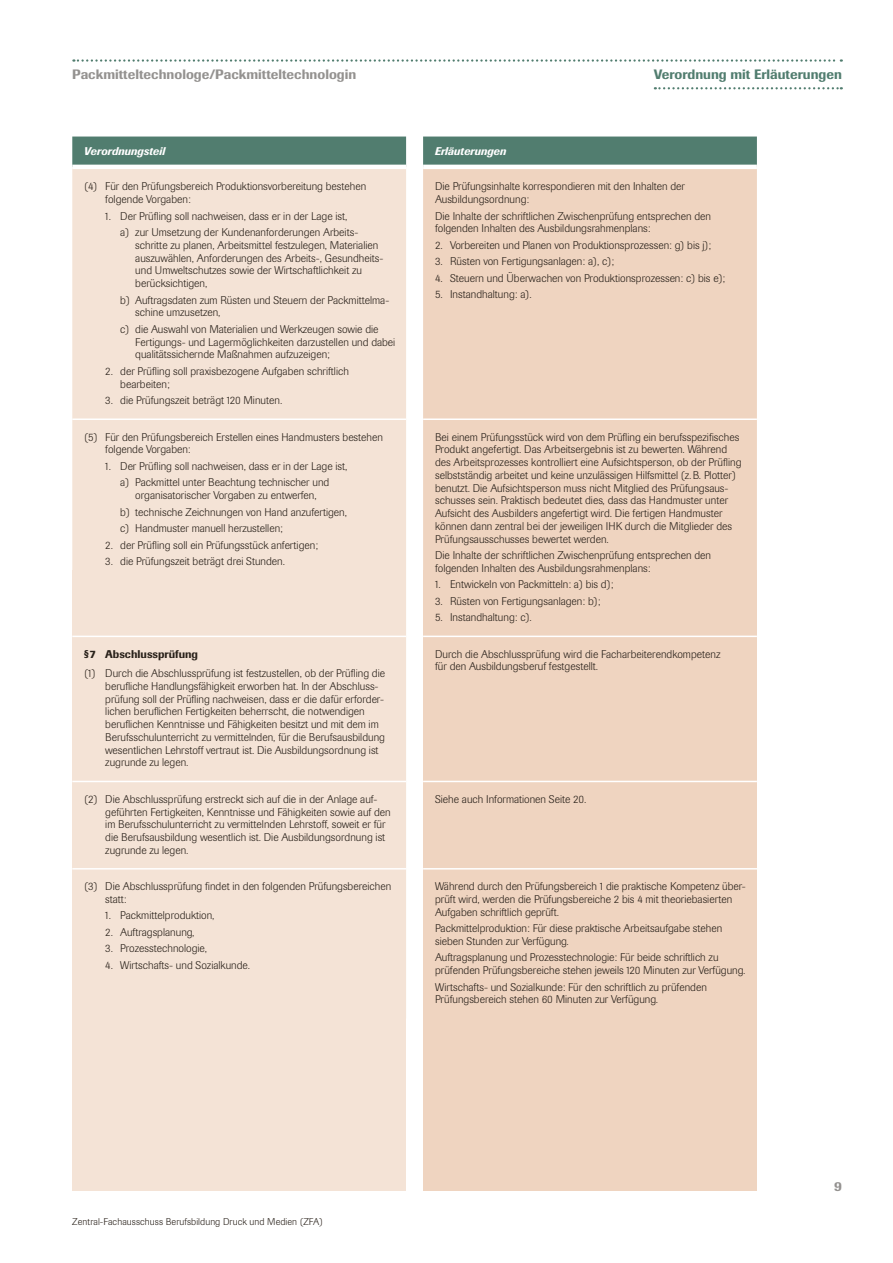
<style>
.page{position:relative;width:893px;height:1263px;background:#fff}
.page>*{position:absolute;margin:0;border:0;box-sizing:border-box;transform-origin:0 0}
.t1{font:500 13.5px "Imago Pro";color:#949290}
.t2{font:500 13.5px "Imago Pro";color:#517d6f}
.t3{font:300 11.1px/12.8px "Imago Pro";color:#29211a}
.t4{font:italic 500 11.1px "Imago Pro";color:#fff}
.t5{font:500 11.1px "Imago Pro";color:#29211a}
.t6{font:300 9.75px "Imago Pro";letter-spacing:.01em;color:#29211a}
</style>
<div class="page">
<div style="left:72px;top:570px;width:334px;height:621px;background:#f4e3d6"></div>
<div style="left:423px;top:570px;width:334px;height:621px;background:#efd4c0"></div>
<svg style="left:73px;top:59px;width:769px;height:3px"></svg>
<svg style="left:655px;top:87px;width:187px;height:2px"></svg>
<div style="left:72px;top:137px;width:685px;height:30px;background:#517d6f"></div>
<div style="left:72px;top:169px;width:334px;height:701px;background:#f4e3d6"></div>
<div style="left:423px;top:169px;width:334px;height:701px;background:#efd4c0"></div>
<hr style="left:72px;top:418px;width:334px;height:2px;background:#fff">
<hr style="left:423px;top:418px;width:334px;height:2px;background:#fff">
<hr style="left:72px;top:636px;width:334px;height:1px;background:#fff">
<hr style="left:423px;top:636px;width:334px;height:1px;background:#fff">
<hr style="left:72px;top:781px;width:334px;height:1px;background:#fff">
<hr style="left:423px;top:781px;width:334px;height:1px;background:#fff">
<hr style="left:72px;top:868px;width:335px;height:1px;background:#fff">
<hr style="left:423px;top:868px;width:334px;height:1px;background:#fff">
<hr style="left:72px;top:165px;width:334px;height:4px;background:#fff">
<hr style="left:423px;top:165px;width:334px;height:4px;background:#fff">
<p class="t1" style="left:72px;top:65px;width:285px">Packmitteltechnologe/Packmitteltechnologin</p>
<p class="t2" style="left:654px;top:65px;width:190px">Verordnung mit Erläuterungen</p>
<p class="t4" style="left:84px;top:144px;width:83px">Verordnungsteil</p>
<p class="t4" style="left:435px;top:144px;width:73px">Erläuterungen</p>
<p class="t3" style="left:105px;top:180px;width:263px;text-indent:-21px">(4) Für den Prüfungsbereich Produktionsvorbereitung bestehen folgende Vorgaben:</p>
<p class="t3" style="left:120px;top:207px;width:239px;line-height:16.5px;text-indent:-15px">1. Der Prüfling soll nachweisen, dass er in der Lage ist, a) zur Umsetzung der Kundenanforderungen Arbeits-</p>
<p class="t3" style="left:135px;top:239px;width:250px">schritte zu planen, Arbeitsmittel festzulegen, Materialien auszuwählen, Anforderungen des Arbeits-, Gesundheits&shy;und Umweltschutzes sowie der Wirtschaftlichkeit zu berücksichtigen,</p>
<p class="t3" style="left:135px;top:293px;width:255px;text-indent:-15px">b) Auftragsdaten zum Rüsten und Steuern der Packmittelma&shy;schine umzusetzen,</p>
<p class="t3" style="left:135px;top:323px;width:262px;text-indent:-15px">c) die Auswahl von Materialien und Werkzeugen sowie die<br>Fertigungs- und Lagermöglichkeiten darzustellen und dabei qualitätssichernde Maßnahmen aufzuzeigen;</p>
<p class="t3" style="left:120px;top:365px;width:230px;text-indent:-15px">2. der Prüfling soll praxisbezogene Aufgaben schriftlich bearbeiten;</p>
<p class="t3" style="left:105px;top:394px;width:179px">3. die Prüfungszeit beträgt 120 Minuten.</p>
<p class="t3" style="left:435px;top:180px;width:251px">Die Prüfungsinhalte korrespondieren mit den Inhalten der<br>Ausbildungsordnung:</p>
<p class="t3" style="left:435px;top:209px;width:278px">Die Inhalte der schriftlichen Zwischenprüfung entsprechen den folgenden Inhalten des Ausbildungsrahmenplans:</p>
<p class="t3" style="left:435px;top:239px;width:278px">2. Vorbereiten und Planen von Produktionsprozessen: g) bis j);</p>
<p class="t3" style="left:435px;top:255px;width:181px">3. Rüsten von Fertigungsanlagen: a), c);</p>
<p class="t3" style="left:435px;top:272px;width:292px">4. Steuern und Überwachen von Produktionsprozessen: c) bis e);</p>
<p class="t3" style="left:435px;top:288px;width:98px">5. Instandhaltung: a).</p>
<p class="t3" style="left:105px;top:430px;width:279px;text-indent:-21px">(5) Für den Prüfungsbereich Erstellen eines Handmusters bestehen folgende Vorgaben:</p>
<p class="t3" style="left:105px;top:458px;width:244px;line-height:16.5px;text-align:center">1. Der Prüfling soll nachweisen, dass er in der Lage ist, a) Packmittel unter Beachtung technischer und</p>
<p class="t3" style="left:120px;top:487px;width:228px;line-height:16.5px;text-indent:15px">organisatorischer Vorgaben zu entwerfen,<br>b) technische Zeichnungen von Hand anzufertigen, c) Handmuster manuell herzustellen;</p>
<p class="t3" style="left:105px;top:538px;width:214px">2. der Prüfling soll ein Prüfungsstück anfertigen;</p>
<p class="t3" style="left:105px;top:555px;width:181px">3. die Prüfungszeit beträgt drei Stunden.</p>
<p class="t5" style="left:84px;top:647px;width:115px">§ 7 Abschlussprüfung</p>
<p class="t3" style="left:105px;top:667px;width:281px;text-indent:-21px">(1) Durch die Abschlussprüfung ist festzustellen, ob der Prüfling die berufliche Handlungsfähigkeit erworben hat. In der Abschluss&shy;prüfung soll der Prüfling nachweisen, dass er die dafür erforder&shy;lichen beruflichen Fertigkeiten beherrscht, die notwendigen beruflichen Kenntnisse und Fähigkeiten besitzt und mit dem im Berufsschulunterricht zu vermittelnden, für die Berufsausbildung wesentlichen Lehrstoff vertraut ist. Die Ausbildungsordnung ist zugrunde zu legen.</p>
<p class="t3" style="left:435px;top:430px;width:308px">Bei einem Prüfungsstück wird von dem Prüfling ein berufsspezifisches Produkt angefertigt. Das Arbeitsergebnis ist zu bewerten. Während des Arbeitsprozesses kontrolliert eine Aufsichtsperson, ob der Prüfling selbstständig arbeitet und keine unzulässigen Hilfsmittel (z.B. Plotter) benutzt. Die Aufsichtsperson muss nicht Mitglied des Prüfungsaus&shy;schusses sein. Praktisch bedeutet dies, dass das Handmuster unter Aufsicht des Ausbilders angefertigt wird. Die fertigen Handmuster können dann zentral bei der jeweiligen IHK durch die Mitglieder des Prüfungsausschusses bewertet werden.</p>
<p class="t3" style="left:435px;top:549px;width:278px">Die Inhalte der schriftlichen Zwischenprüfung entsprechen den folgenden Inhalten des Ausbildungsrahmenplans:</p>
<p class="t3" style="left:435px;top:578px;width:180px">1. Entwickeln von Packmitteln: a) bis d);</p>
<p class="t3" style="left:435px;top:594px;width:167px">3. Rüsten von Fertigungsanlagen: b);</p>
<p class="t3" style="left:435px;top:611px;width:98px">5. Instandhaltung: c).</p>
<p class="t3" style="left:435px;top:647px;width:287px">Durch die Abschlussprüfung wird die Facharbeiterendkompetenz für den Ausbildungsberuf festgestellt.</p>
<p class="t3" style="left:105px;top:792px;width:287px;text-indent:-21px">(2) Die Abschlussprüfung erstreckt sich auf die in der Anlage auf&shy;geführten Fertigkeiten, Kenntnisse und Fähigkeiten sowie auf den im Berufsschulunterricht zu vermittelnden Lehrstoff, soweit er für die Berufsausbildung wesentlich ist. Die Ausbildungsordnung ist zugrunde zu legen.</p>
<p class="t3" style="left:435px;top:792px;width:153px">Siehe auch Informationen Seite 20.</p>
<p class="t3" style="left:105px;top:880px;width:288px;text-indent:-21px">(3) Die Abschlussprüfung findet in den folgenden Prüfungsbereichen statt:</p>
<p class="t3" style="left:105px;top:909px;width:111px">1. Packmittelproduktion,</p>
<p class="t3" style="left:105px;top:925px;width:91px">2. Auftragsplanung,</p>
<p class="t3" style="left:105px;top:942px;width:103px">3. Prozesstechnologie,</p>
<p class="t3" style="left:105px;top:958px;width:146px">4. Wirtschafts- und Sozialkunde.</p>
<p class="t3" style="left:435px;top:880px;width:312px">Während durch den Prüfungsbereich 1 die praktische Kompetenz über&shy;prüft wird, werden die Prüfungsbereiche 2 bis 4 mit theoriebasierten<br>Aufgaben schriftlich geprüft.</p>
<p class="t3" style="left:435px;top:922px;width:289px">Packmittelproduktion: Für diese praktische Arbeitsaufgabe stehen sieben Stunden zur Verfügung.</p>
<p class="t3" style="left:435px;top:951px;width:312px">Auftragsplanung und Prozesstechnologie: Für beide schriftlich zu prüfenden Prüfungsbereiche stehen jeweils 120 Minuten zur Verfügung.</p>
<p class="t3" style="left:435px;top:980px;width:273px">Wirtschafts- und Sozialkunde: Für den schriftlich zu prüfenden<br>Prüfungsbereich stehen 60 Minuten zur Verfügung.</p>
<p class="t6" style="left:72px;top:1215px;width:252px">Zentral-Fachausschuss Berufsbildung Druck und Medien (ZFA)</p>
<p class="t1" style="left:834px;top:1178px;width:9px">9</p>
</div>
